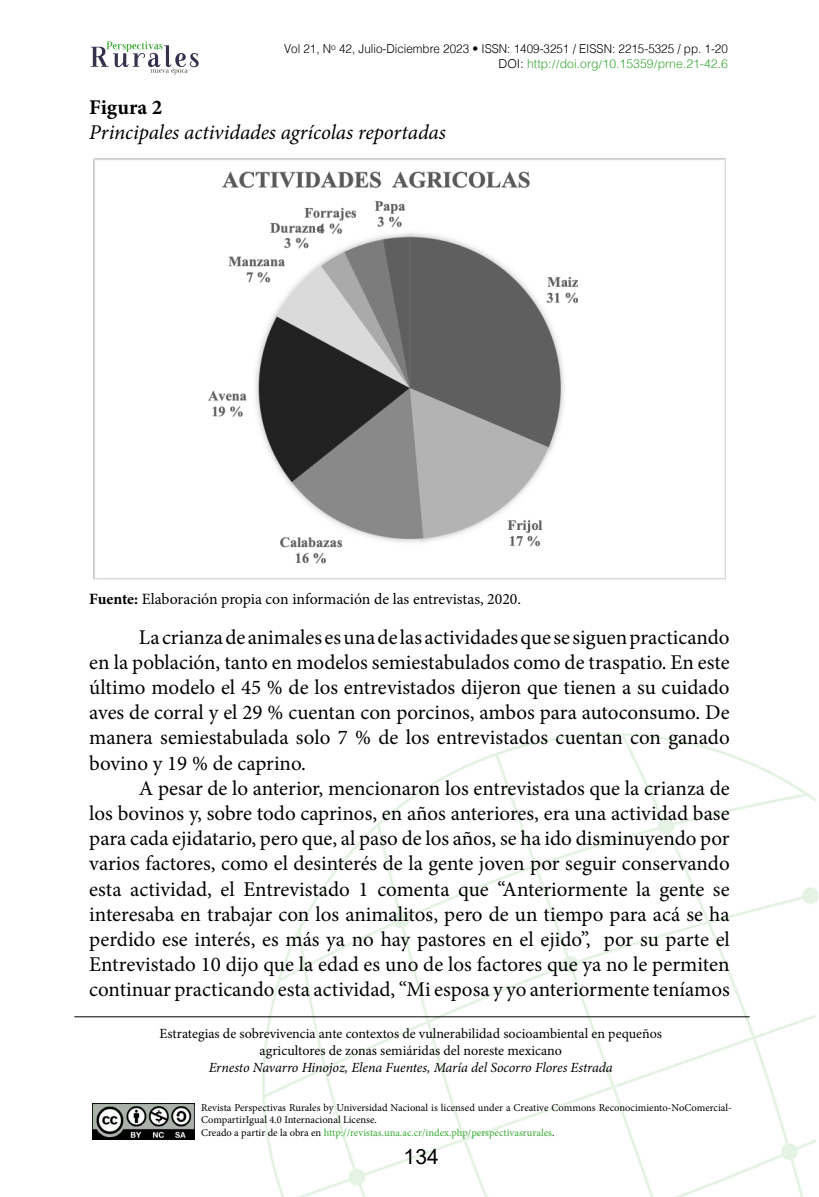
<style>
.page{position:relative;width:819px;height:1197px;background:#fff}
.page>*{position:absolute;margin:0;border:0;box-sizing:border-box;transform-origin:0 0}
.t1{font:21px/25.2px "Minion Pro";color:#000;text-align:justify}
.t2{font:italic 21px "Minion Pro";letter-spacing:-.005em;color:#000}
.t3{font:700 21px "Minion Pro";color:#000}
.t4{font:21px "Arial";color:#000}
.t5{font:15.75px "Minion Pro";color:#000}
.t6{font:14px/16.8px "Minion Pro";color:#000;text-align:center}
.t7{font:italic 14px "Minion Pro";letter-spacing:-.01em;color:#000}
.t8{font:300 12.25px/14.7px "Helvetica";color:#000;text-align:right;scale:.95 1}
.t9{font:10.5px/12.6px "Minion Pro";color:#000}
.s1{color:#3aaa35}
.s2{font-family:"Minion Pro";font-weight:400;color:#3aaa35}
.s3{font-weight:700}
</style>
<div class="page">
<img style="left:263px;top:734px;width:556px;height:463px">
<svg style="left:91px;top:42px;width:108px;height:33px"></svg>
<img style="left:92px;top:1103px;width:103px;height:36px">
<hr style="left:74px;top:1017px;width:676px;height:1px;background:#000">
<img style="left:93px;top:158px;width:633px;height:422px">
<p class="t8" style="left:284px;top:41px;width:469px">Vol 21, N<sup>o</sup> 42, Julio-Diciembre 2023 • ISSN: 1409-3251 / EISSN: 2215-5325 / pp. 1-20<br>DOI: <span class="s1">http:</span><span class="s2">//</span><span class="s1">doi.org</span><span class="s2">/</span><span class="s1">10.15359</span><span class="s2">/</span><span class="s1">prne.21-42.6</span></p>
<p class="t3" style="left:89px;top:93px;width:75px">Figura 2</p>
<p class="t2" style="left:89px;top:118px;width:358px">Principales actividades agrícolas reportadas</p>
<p class="t5" style="left:89px;top:588px;width:433px"><span class="s3">Fuente:</span> Elaboración propia con información de las entrevistas, 2020.</p>
<p class="t1" style="left:89px;top:624px;width:642px;text-indent:50px">La crianza de animales es una de las actividades que se siguen practicando en la población, tanto en modelos semiestabulados como de traspatio. En este último modelo el 45 % de los entrevistados dijeron que tienen a su cuidado aves de corral y el 29 % cuentan con porcinos, ambos para autoconsumo. De manera semiestabulada solo 7 % de los entrevistados cuentan con ganado bovino y 19 % de caprino.</p>
<p class="t1" style="left:89px;top:776px;width:642px;text-indent:50px">A pesar de lo anterior, mencionaron los entrevistados que la crianza de los bovinos y, sobre todo caprinos, en años anteriores, era una actividad base para cada ejidatario, pero que, al paso de los años, se ha ido disminuyendo por varios factores, como el desinterés de la gente joven por seguir conservando esta actividad, el Entrevistado 1 comenta que “Anteriormente la gente se interesaba en trabajar con los animalitos, pero de un tiempo para acá se ha perdido ese interés, es más ya no hay pastores en el ejido”, por su parte el Entrevistado 10 dijo que la edad es uno de los factores que ya no le permiten continuar practicando esta actividad, “Mi esposa y yo anteriormente teníamos</p>
<p class="t6" style="left:159px;top:1026px;width:504px">Estrategias de sobrevivencia ante contextos de vulnerabilidad socioambiental en pequeños agricultores de zonas semiáridas del noreste mexicano</p>
<p class="t7" style="left:209px;top:1058px;width:406px">Ernesto Navarro Hinojoz, Elena Fuentes, María del Socorro Flores Estrada</p>
<p class="t9" style="left:201px;top:1101px;width:532px">Revista Perspectivas Rurales by Universidad Nacional is licensed under a Creative Commons Reconocimiento-NoComercial-<br>CompartirIgual 4.0 Internacional License.<br>Creado a partir de la obra en <span class="s1">http://revistas.una.ac.cr/index.php/perspectivasrurales</span>.</p>
<p class="t4" style="left:404px;top:1143px;width:37px">134</p>
</div>
